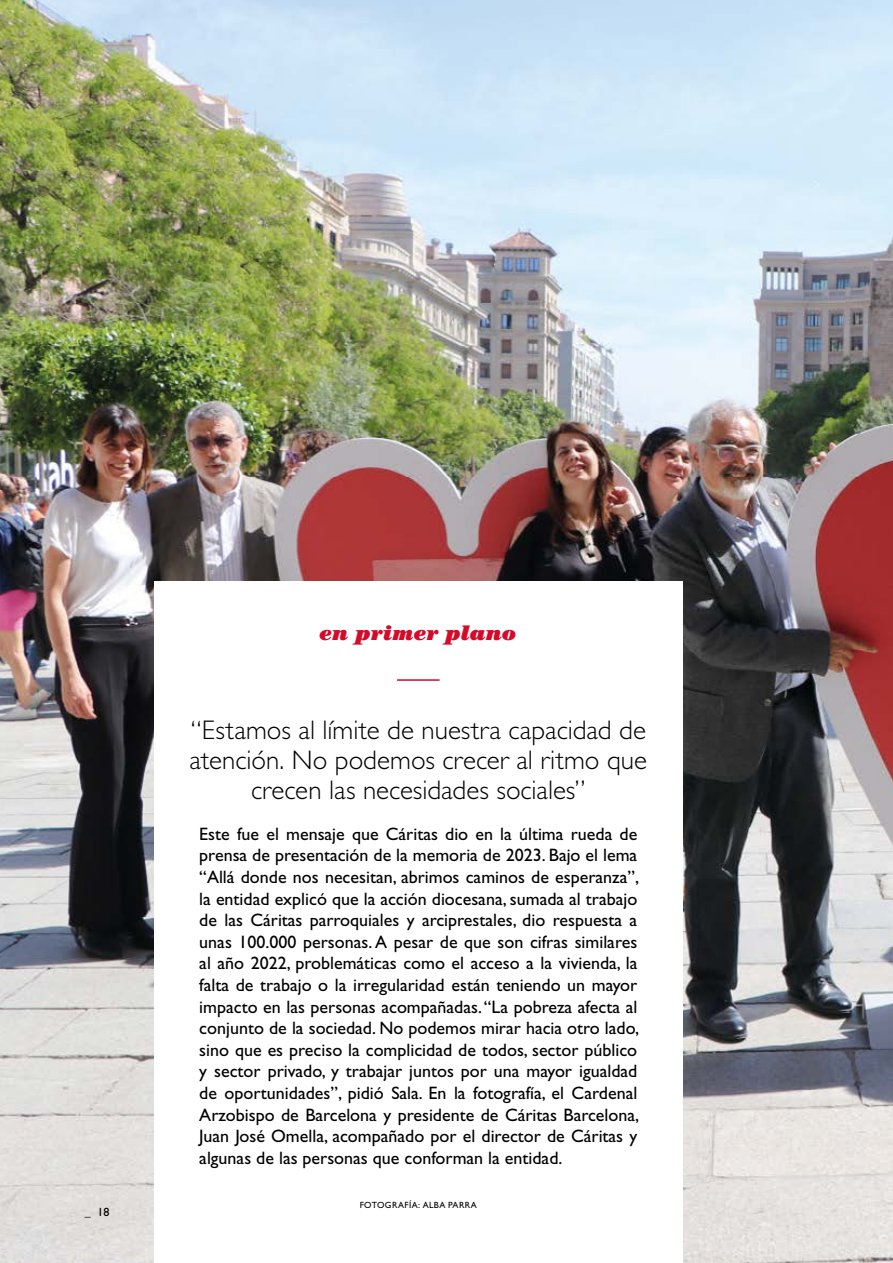
<style>
.page{position:relative;width:893px;height:1263px;background:#fff}
.page>*{position:absolute;margin:0;border:0;box-sizing:border-box;transform-origin:0 0}
.t1{font:300 27px/30px "Gill Sans Std";color:#000;text-align:center}
.t2{font:italic 900 21px "Century Std";letter-spacing:.005em;color:#d70929}
.t3{font:18px/21.6px "Gill Sans Std";color:#000;text-align:justify}
.t4{font:12px "Gill Sans Std";color:#000}
.t5{font:9px "Gill Sans Std";letter-spacing:.04em;color:#000}
</style>
<div class="page">
<img style="left:0;top:0;width:893px;height:1263px">
<div style="left:154px;top:581px;width:528px;height:682px;background:#fff"></div>
<hr style="left:397px;top:679px;width:43px;height:2px;background:#d70929">
<p class="t4" style="left:85px;top:1205px;width:26px">_ 18</p>
<p class="t2" style="left:320px;top:620px;width:199px">en primer plano</p>
<h1 class="t1" style="left:190px;top:715px;width:459px">“Estamos al límite de nuestra capacidad de atención. No podemos crecer al ritmo que crecen las necesidades sociales”</h1>
<p class="t3" style="left:199px;top:823px;width:441px">Este fue el mensaje que Cáritas dio en la última rueda de prensa de presentación de la memoria de 2023. Bajo el lema “Allá donde nos necesitan, abrimos caminos de esperanza”, la entidad explicó que la acción diocesana, sumada al trabajo de las Cáritas parroquiales y arciprestales, dio respuesta a unas 100.000 personas. A pesar de que son cifras similares al año 2022, problemáticas como el acceso a la vivienda, la falta de trabajo o la irregularidad están teniendo un mayor impacto en las personas acompañadas. “La pobreza afecta al conjunto de la sociedad. No podemos mirar hacia otro lado, sino que es preciso la complicidad de todos, sector público y sector privado, y trabajar juntos por una mayor igualdad de oportunidades”, pidió Sala. En la fotografía, el Cardenal Arzobispo de Barcelona y presidente de Cáritas Barcelona, Juan José Omella, acompañado por el director de Cáritas y algunas de las personas que conforman la entidad.</p>
<p class="t5" style="left:360px;top:1200px;width:119px">FOTOGRAFÍA: ALBA PARRA</p>
</div>
